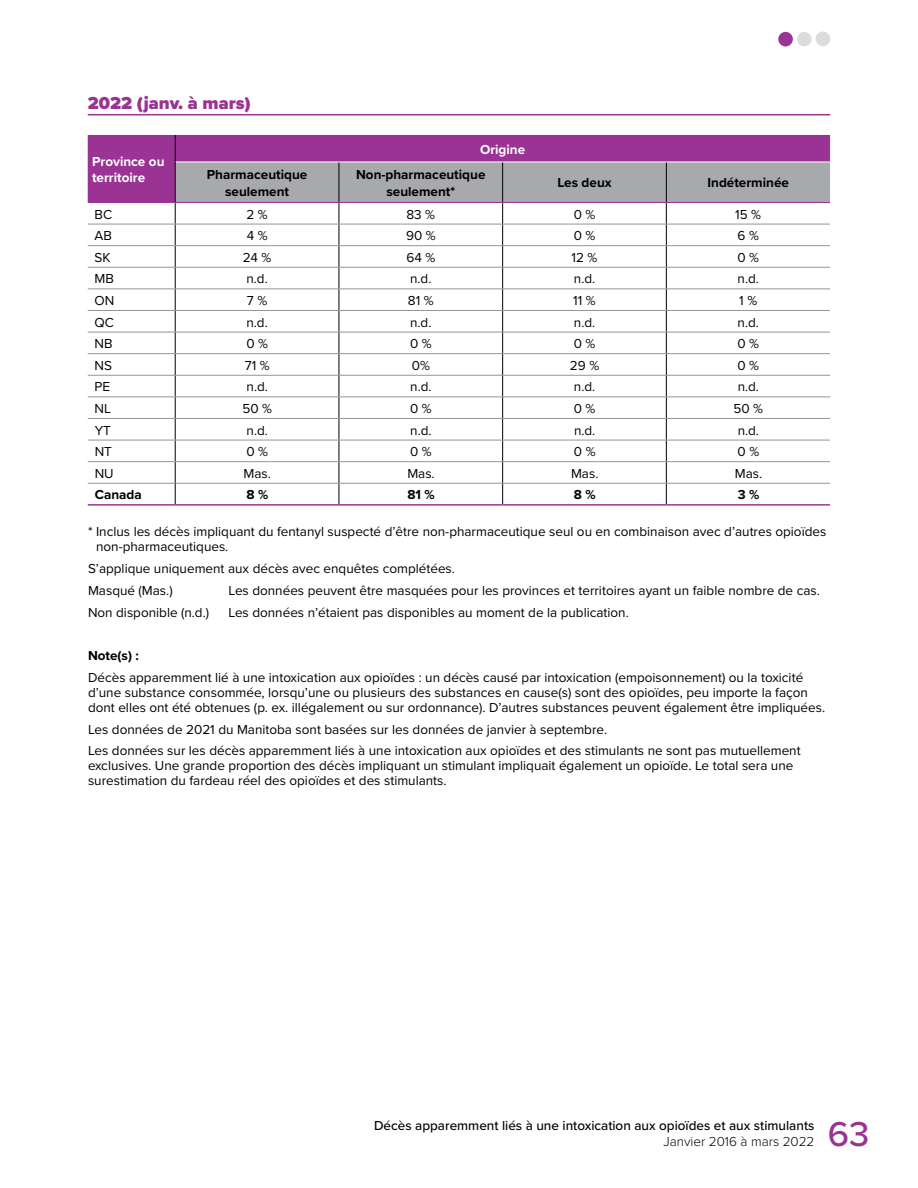
<style>
.page{position:relative;width:918px;height:1188px;background:#fff}
.page>*{position:absolute;margin:0;border:0;box-sizing:border-box;transform-origin:0 0}
.t1{font:500 35.85px "Proxima Nova";color:#9a3393}
.t2{font:900 18px "Proxima Nova";color:#9a3393}
.t3{font:13.5px/15px "Proxima Nova";color:#000}
.t4{font:700 13.5px/16.2px "Proxima Nova";color:#000;text-align:center}
.t5{font:500 13.5px "Proxima Nova";color:#000}
.t6{font:700 13.5px/16.2px "Proxima Nova";color:#fff}
.t7{font:300 13.5px "Proxima Nova";color:#000}
</style>
<div class="page">
<div style="left:816px;top:32px;width:14px;height:14px;background:#dcdcde;border-radius:50%"></div>
<div style="left:797px;top:32px;width:15px;height:14px;background:#dcdcde;border-radius:50%"></div>
<div style="left:778px;top:32px;width:15px;height:14px;background:#9a3393;border-radius:50%"></div>
<hr style="left:88px;top:114px;width:742px;height:1px;background:#9a3393">
<div style="left:88px;top:135px;width:87px;height:67px;background:#9a3393"></div>
<hr style="left:88px;top:224px;width:87px;height:1px;background:#939598">
<hr style="left:88px;top:245px;width:87px;height:1px;background:#939598">
<hr style="left:88px;top:267px;width:87px;height:1px;background:#939598">
<hr style="left:88px;top:289px;width:87px;height:1px;background:#939598">
<hr style="left:88px;top:310px;width:87px;height:1px;background:#939598">
<hr style="left:88px;top:332px;width:87px;height:1px;background:#939598">
<hr style="left:88px;top:353px;width:87px;height:1px;background:#939598">
<hr style="left:88px;top:375px;width:87px;height:1px;background:#939598">
<hr style="left:88px;top:397px;width:87px;height:1px;background:#939598">
<hr style="left:88px;top:418px;width:87px;height:1px;background:#939598">
<hr style="left:88px;top:440px;width:87px;height:1px;background:#939598">
<hr style="left:88px;top:461px;width:87px;height:1px;background:#939598">
<hr style="left:88px;top:202px;width:87px;height:1px;background:#9a3393">
<hr style="left:175px;top:504px;width:164px;height:2px;background:#9a3393">
<hr style="left:339px;top:504px;width:164px;height:2px;background:#9a3393">
<hr style="left:503px;top:504px;width:163px;height:2px;background:#9a3393">
<hr style="left:666px;top:504px;width:164px;height:2px;background:#9a3393">
<hr style="left:88px;top:483px;width:87px;height:1px;background:#939598">
<svg style="left:175px;top:135px;width:655px;height:369px"></svg>
<hr style="left:88px;top:504px;width:87px;height:2px;background:#9a3393">
<h2 class="t2" style="left:88px;top:89px;width:165px">2022 (janv. à mars)</h2>
<p class="t6" style="left:92px;top:153px;width:74px">Province ou territoire</p>
<p class="t6" style="left:480px;top:141px;width:47px">Origine</p>
<p class="t4" style="left:207px;top:166px;width:102px">Pharmaceutique seulement</p>
<p class="t4" style="left:356px;top:166px;width:131px">Non-pharmaceutique seulement*</p>
<p class="t4" style="left:557px;top:175px;width:56px">Les deux</p>
<p class="t4" style="left:707px;top:175px;width:83px">Indéterminée</p>
<p class="t3" style="left:95px;top:206px;width:19px">BC</p>
<p class="t3" style="left:246px;top:206px;width:23px">2 %</p>
<p class="t3" style="left:406px;top:206px;width:30px">83 %</p>
<p class="t3" style="left:574px;top:206px;width:23px">0 %</p>
<p class="t3" style="left:735px;top:206px;width:27px">15 %</p>
<p class="t3" style="left:95px;top:228px;width:19px">AB</p>
<p class="t3" style="left:247px;top:228px;width:22px">4 %</p>
<p class="t3" style="left:406px;top:228px;width:31px">90 %</p>
<p class="t3" style="left:574px;top:228px;width:23px">0 %</p>
<p class="t3" style="left:738px;top:228px;width:23px">6 %</p>
<p class="t3" style="left:95px;top:249px;width:18px">SK</p>
<p class="t3" style="left:243px;top:249px;width:30px">24 %</p>
<p class="t3" style="left:406px;top:249px;width:30px">64 %</p>
<p class="t3" style="left:572px;top:249px;width:27px">12 %</p>
<p class="t3" style="left:737px;top:249px;width:23px">0 %</p>
<p class="t3" style="left:95px;top:271px;width:21px">MB</p>
<p class="t3" style="left:246px;top:271px;width:23px">n.d.</p>
<p class="t3" style="left:410px;top:271px;width:23px">n.d.</p>
<p class="t3" style="left:574px;top:271px;width:23px">n.d.</p>
<p class="t3" style="left:738px;top:271px;width:23px">n.d.</p>
<p class="t3" style="left:95px;top:292px;width:21px">ON</p>
<p class="t3" style="left:247px;top:292px;width:22px">7 %</p>
<p class="t3" style="left:408px;top:292px;width:27px">81 %</p>
<p class="t3" style="left:573px;top:292px;width:24px">11 %</p>
<p class="t3" style="left:739px;top:292px;width:19px">1 %</p>
<p class="t3" style="left:95px;top:314px;width:21px">QC</p>
<p class="t3" style="left:246px;top:314px;width:23px">n.d.</p>
<p class="t3" style="left:410px;top:314px;width:23px">n.d.</p>
<p class="t3" style="left:574px;top:314px;width:23px">n.d.</p>
<p class="t3" style="left:738px;top:314px;width:23px">n.d.</p>
<p class="t3" style="left:95px;top:336px;width:20px">NB</p>
<p class="t3" style="left:246px;top:336px;width:23px">0 %</p>
<p class="t3" style="left:410px;top:336px;width:23px">0 %</p>
<p class="t3" style="left:574px;top:336px;width:23px">0 %</p>
<p class="t3" style="left:738px;top:336px;width:23px">0 %</p>
<p class="t3" style="left:95px;top:357px;width:19px">NS</p>
<p class="t3" style="left:245px;top:357px;width:26px">71 %</p>
<p class="t3" style="left:412px;top:357px;width:20px">0%</p>
<p class="t3" style="left:570px;top:357px;width:31px">29 %</p>
<p class="t3" style="left:738px;top:357px;width:23px">0 %</p>
<p class="t3" style="left:95px;top:379px;width:17px">PE</p>
<p class="t3" style="left:247px;top:379px;width:23px">n.d.</p>
<p class="t3" style="left:410px;top:379px;width:23px">n.d.</p>
<p class="t3" style="left:574px;top:379px;width:23px">n.d.</p>
<p class="t3" style="left:738px;top:379px;width:23px">n.d.</p>
<p class="t3" style="left:95px;top:400px;width:18px">NL</p>
<p class="t3" style="left:242px;top:400px;width:31px">50 %</p>
<p class="t3" style="left:410px;top:400px;width:23px">0 %</p>
<p class="t3" style="left:574px;top:400px;width:23px">0 %</p>
<p class="t3" style="left:734px;top:400px;width:31px">50 %</p>
<p class="t3" style="left:95px;top:422px;width:18px">YT</p>
<p class="t3" style="left:247px;top:422px;width:23px">n.d.</p>
<p class="t3" style="left:410px;top:422px;width:23px">n.d.</p>
<p class="t3" style="left:574px;top:422px;width:23px">n.d.</p>
<p class="t3" style="left:738px;top:422px;width:23px">n.d.</p>
<p class="t3" style="left:95px;top:444px;width:19px">NT</p>
<p class="t3" style="left:246px;top:444px;width:23px">0 %</p>
<p class="t3" style="left:410px;top:444px;width:23px">0 %</p>
<p class="t3" style="left:574px;top:444px;width:23px">0 %</p>
<p class="t3" style="left:738px;top:444px;width:23px">0 %</p>
<p class="t3" style="left:95px;top:465px;width:21px">NU</p>
<p class="t3" style="left:244px;top:465px;width:29px">Mas.</p>
<p class="t3" style="left:407px;top:465px;width:29px">Mas.</p>
<p class="t3" style="left:571px;top:465px;width:29px">Mas.</p>
<p class="t3" style="left:735px;top:465px;width:29px">Mas.</p>
<p class="t4" style="left:95px;top:487px;width:48px">Canada</p>
<p class="t4" style="left:246px;top:486px;width:23px">8 %</p>
<p class="t4" style="left:407px;top:486px;width:29px">81 %</p>
<p class="t4" style="left:574px;top:486px;width:23px">8 %</p>
<p class="t4" style="left:738px;top:486px;width:23px">3 %</p>
<p class="t3" style="left:96px;top:524px;width:732px;text-indent:-8px">* Inclus les décès impliquant du fentanyl suspecté d’être non-pharmaceutique seul ou en combinaison avec d’autres opioïdes non-pharmaceutiques.</p>
<p class="t3" style="left:88px;top:557px;width:368px;line-height:21.8px">S’applique uniquement aux décès avec enquêtes complétées.<br>Masqué (Mas.)</p>
<p class="t3" style="left:228px;top:582px;width:593px">Les données peuvent être masquées pour les provinces et territoires ayant un faible nombre de cas.</p>
<p class="t3" style="left:88px;top:604px;width:123px">Non disponible (n.d.)</p>
<p class="t3" style="left:228px;top:604px;width:402px">Les données n’étaient pas disponibles au moment de la publication.</p>
<p class="t4" style="left:88px;top:647px;width:52px">Note(s) :</p>
<p class="t3" style="left:88px;top:669px;width:739px">Décès apparemment lié à une intoxication aux opioïdes : un décès causé par intoxication (empoisonnement) ou la toxicité d’une substance consommée, lorsqu’une ou plusieurs des substances en cause(s) sont des opioïdes, peu importe la façon dont elles ont été obtenues (p. ex. illégalement ou sur ordonnance). D’autres substances peuvent également être impliquées.</p>
<p class="t3" style="left:88px;top:718px;width:714px;line-height:21.8px">Les données de 2021 du Manitoba sont basées sur les données de janvier à septembre.<br>Les données sur les décès apparemment liés à une intoxication aux opioïdes et des stimulants ne sont pas mutuellement</p>
<p class="t3" style="left:88px;top:758px;width:707px">exclusives. Une grande proportion des décès impliquant un stimulant impliquait également un opioïde. Le total sera une surestimation du fardeau réel des opioïdes et des stimulants.</p>
<p class="t5" style="left:374px;top:1115px;width:442px">Décès apparemment liés à une intoxication aux opioïdes et aux stimulants</p>
<p class="t7" style="left:663px;top:1132px;width:153px">Janvier 2016 à mars 2022</p>
<h1 class="t1" style="left:828px;top:1107px;width:43px">63</h1>
</div>
